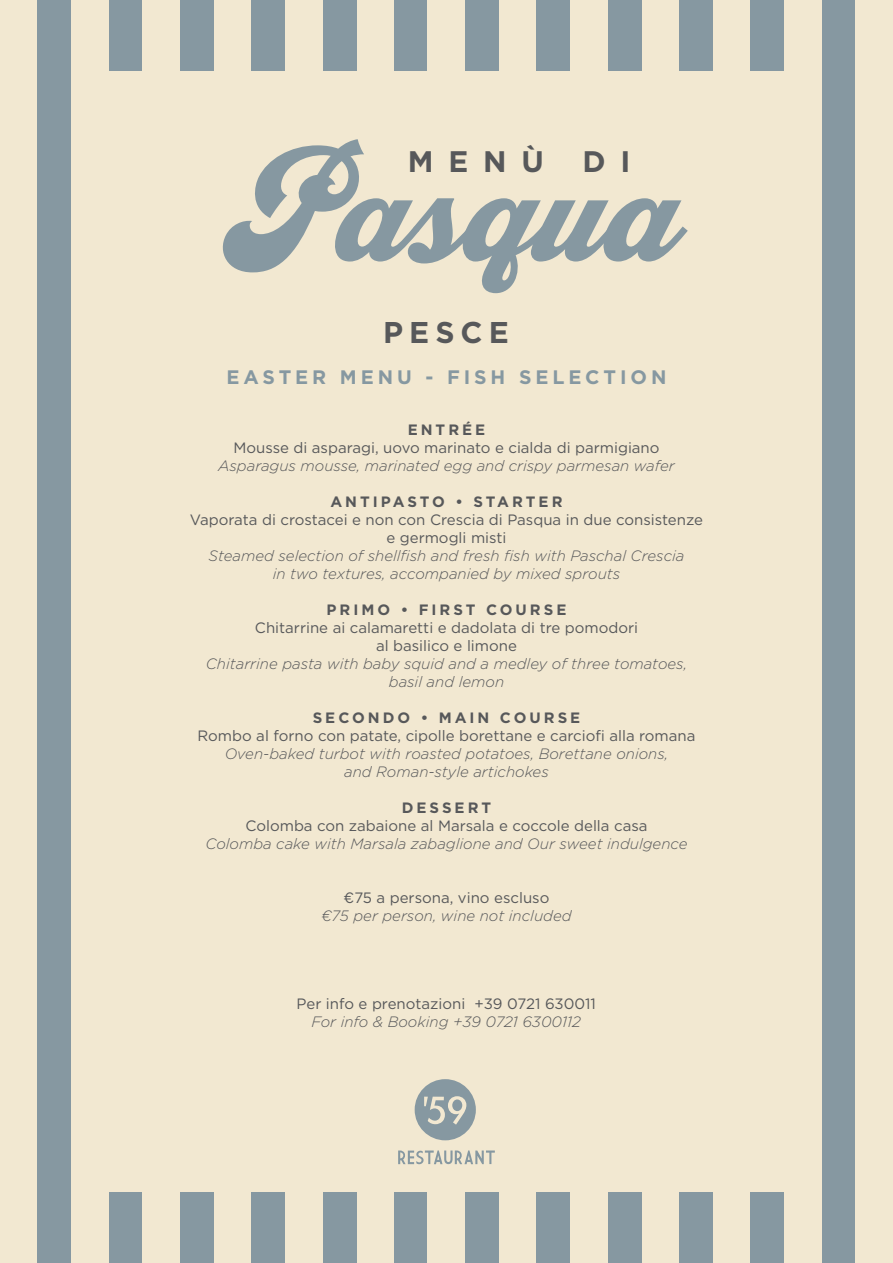
<style>
.page{position:relative;width:893px;height:1263px;background:#fff}
.page>*{position:absolute;margin:0;border:0;box-sizing:border-box;transform-origin:0 0}
.t1{font:700 137.4px "Dreamboat";color:#8698a1}
.t2{font:700 30px "Gotham";letter-spacing:.2em;color:#57585a}
.t3{font:700 29.7px "Gotham";color:#57585a}
.t4{font:700 19.5px "Gotham";letter-spacing:.2em;color:#8698a1}
.t5{font:italic 300 15px/18px "Gotham";color:#57585a;text-align:center}
.t6{font:15px/18px "Gotham";color:#57585a;text-align:center}
.t7{font:700 15px "Gotham";letter-spacing:.2em;color:#57585a}
</style>
<div class="page">
<div style="left:0;top:0;width:37px;height:1263px;background:#f2e8d1"></div>
<div style="left:71px;top:0;width:38px;height:1263px;background:#f2e8d1"></div>
<div style="left:37px;top:0;width:34px;height:1263px;background:#8698a1"></div>
<div style="left:109px;top:0;width:33px;height:1263px;background:#8698a1"></div>
<div style="left:142px;top:0;width:38px;height:1263px;background:#f2e8d1"></div>
<div style="left:214px;top:0;width:37px;height:1263px;background:#f2e8d1"></div>
<div style="left:180px;top:0;width:34px;height:1263px;background:#8698a1"></div>
<div style="left:251px;top:0;width:34px;height:1263px;background:#8698a1"></div>
<div style="left:285px;top:0;width:38px;height:1263px;background:#f2e8d1"></div>
<div style="left:357px;top:0;width:37px;height:1263px;background:#f2e8d1"></div>
<div style="left:323px;top:0;width:34px;height:1263px;background:#8698a1"></div>
<div style="left:394px;top:0;width:34px;height:1263px;background:#8698a1"></div>
<div style="left:428px;top:0;width:37px;height:1263px;background:#f2e8d1"></div>
<div style="left:499px;top:0;width:37px;height:1263px;background:#f2e8d1"></div>
<div style="left:465px;top:0;width:34px;height:1263px;background:#8698a1"></div>
<div style="left:536px;top:0;width:34px;height:1263px;background:#8698a1"></div>
<div style="left:570px;top:0;width:38px;height:1263px;background:#f2e8d1"></div>
<div style="left:641px;top:0;width:38px;height:1263px;background:#f2e8d1"></div>
<div style="left:608px;top:0;width:33px;height:1263px;background:#8698a1"></div>
<div style="left:679px;top:0;width:34px;height:1263px;background:#8698a1"></div>
<div style="left:713px;top:0;width:37px;height:1263px;background:#f2e8d1"></div>
<div style="left:784px;top:0;width:38px;height:1263px;background:#f2e8d1"></div>
<div style="left:750px;top:0;width:34px;height:1263px;background:#8698a1"></div>
<div style="left:822px;top:0;width:34px;height:1263px;background:#8698a1"></div>
<div style="left:856px;top:0;width:37px;height:1263px;background:#f2e8d1"></div>
<div style="left:90px;top:71px;width:713px;height:1121px;background:#f2e8d1"></div>
<svg style="left:415px;top:1079px;width:61px;height:61px"></svg>
<svg style="left:398px;top:1150px;width:97px;height:14px"></svg>
<h1 class="t1" style="left:229px;top:132px;width:456px">Pasqua</h1>
<h3 class="t3" style="left:408px;top:142px;width:138px">MENÙ</h3>
<h3 class="t3" style="left:582px;top:142px;width:50px">D I</h3>
<h2 class="t2" style="left:383px;top:313px;width:127px">PESCE</h2>
<h3 class="t4" style="left:226px;top:364px;width:441px">EASTER MENU - FISH SELECTION</h3>
<p class="t7" style="left:408px;top:419px;width:79px">ENTRÉE</p>
<p class="t6" style="left:233px;top:438px;width:428px">Mousse di asparagi, uovo marinato e cialda di parmigiano</p>
<p class="t5" style="left:218px;top:456px;width:458px">Asparagus mousse, marinated egg and crispy parmesan wafer</p>
<p class="t7" style="left:330px;top:491px;width:234px">ANTIPASTO • STARTER</p>
<p class="t6" style="left:190px;top:510px;width:514px">Vaporata di crostacei e non con Crescia di Pasqua in due consistenze e germogli misti</p>
<p class="t5" style="left:209px;top:546px;width:477px">Steamed selection of shellfish and fresh fish with Paschal Crescia in two textures, accompanied by mixed sprouts</p>
<p class="t7" style="left:327px;top:599px;width:241px">PRIMO • FIRST COURSE</p>
<p class="t6" style="left:255px;top:618px;width:385px">Chitarrine ai calamaretti e dadolata di tre pomodori al basilico e limone</p>
<p class="t5" style="left:206px;top:654px;width:483px">Chitarrine pasta with baby squid and a medley of three tomatoes, basil and lemon</p>
<p class="t7" style="left:313px;top:707px;width:269px">SECONDO • MAIN COURSE</p>
<p class="t6" style="left:198px;top:726px;width:499px">Rombo al forno con patate, cipolle borettane e carciofi alla romana</p>
<p class="t5" style="left:225px;top:744px;width:445px">Oven-baked turbot with roasted potatoes, Borettane onions, and Roman-style artichokes</p>
<p class="t7" style="left:402px;top:797px;width:91px">DESSERT</p>
<p class="t6" style="left:245px;top:816px;width:403px">Colomba con zabaione al Marsala e coccole della casa</p>
<p class="t5" style="left:205px;top:834px;width:484px">Colomba cake with Marsala zabaglione and Our sweet indulgence</p>
<p class="t6" style="left:344px;top:888px;width:207px">€75 a persona, vino escluso</p>
<p class="t5" style="left:321px;top:906px;width:252px">€75 per person, wine not included</p>
<p class="t6" style="left:296px;top:995px;width:301px">Per info e prenotazioni +39 0721 630011</p>
<p class="t5" style="left:311px;top:1013px;width:271px">For info &amp; Booking +39 0721 6300112</p>
</div>
